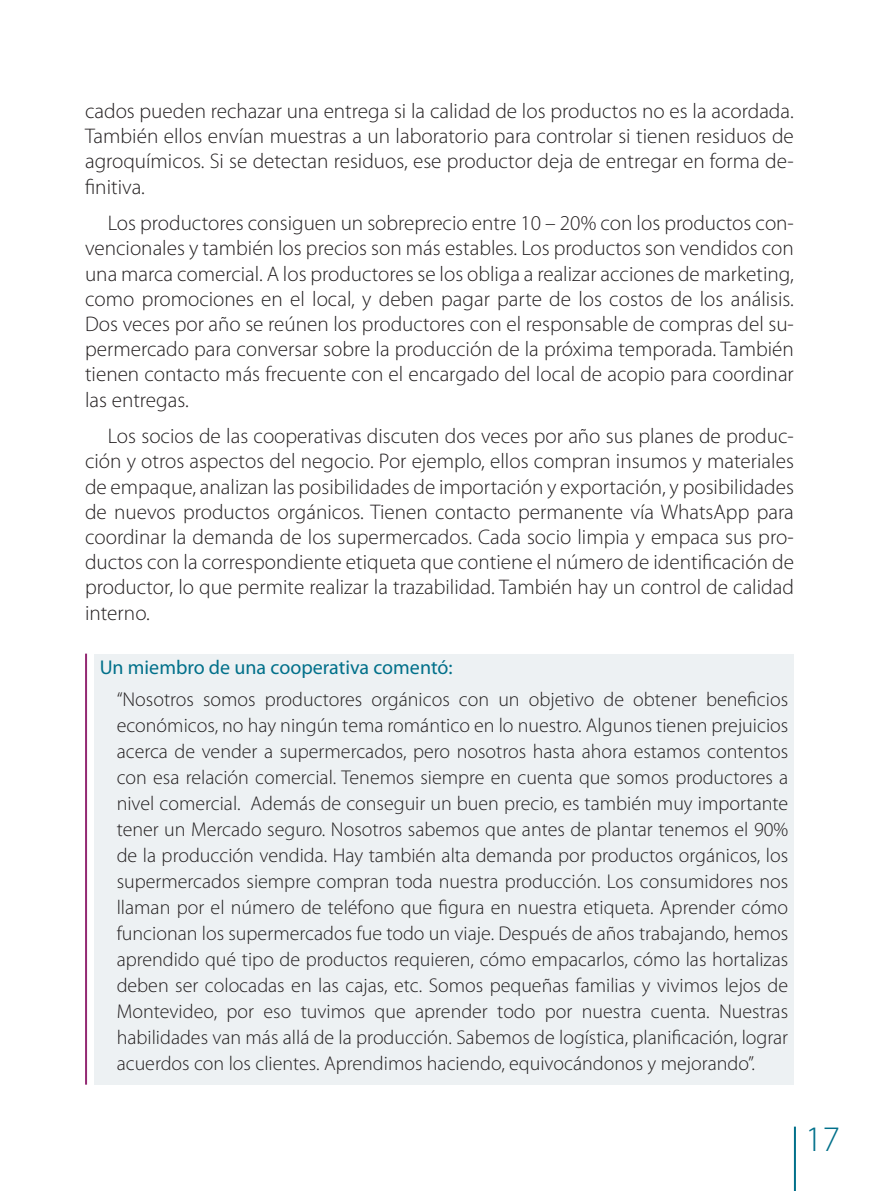
<style>
.page{position:relative;width:879px;height:1191px;background:#fff}
.page>*{position:absolute;margin:0;border:0;box-sizing:border-box;transform-origin:0 0}
.t1{font:300 36px "Myriad Pro";color:#01708a}
.t2{font:300 21.2px/25.2px "Myriad Pro";color:#231f20;text-align:justify}
.t3{font:300 20px/26px "Myriad Pro";color:#231f20;text-align:justify}
.t4{font:20px "Myriad Pro";color:#01708a}
</style>
<div class="page">
<hr style="left:794px;top:1126px;width:2px;height:65px;background:#01708a">
<div style="left:94px;top:653px;width:700px;height:431px;background:#edf1f3"></div>
<hr style="left:85px;top:653px;width:2px;height:431px;background:#932972">
<p class="t2" style="left:85px;top:99px;width:710px">cados pueden rechazar una entrega si la calidad de los productos no es la acordada.<br>También ellos envían muestras a un laboratorio para controlar si tienen residuos de agroquímicos. Si se detectan residuos, ese productor deja de entregar en forma de&shy;finitiva.</p>
<p class="t2" style="left:85px;top:211px;width:710px;text-indent:23px">Los productores consiguen un sobreprecio entre 10 – 20% con los productos con&shy;vencionales y también los precios son más estables. Los productos son vendidos con una marca comercial. A los productores se los obliga a realizar acciones de marketing, como promociones en el local, y deben pagar parte de los costos de los análisis.<br>Dos veces por año se reúnen los productores con el responsable de compras del su&shy;permercado para conversar sobre la producción de la próxima temporada. También tienen contacto más frecuente con el encargado del local de acopio para coordinar las entregas.</p>
<p class="t2" style="left:85px;top:424px;width:710px;text-indent:23px">Los socios de las cooperativas discuten dos veces por año sus planes de produc&shy;ción y otros aspectos del negocio. Por ejemplo, ellos compran insumos y materiales de empaque, analizan las posibilidades de importación y exportación, y posibilidades de nuevos productos orgánicos. Tienen contacto permanente vía WhatsApp para coordinar la demanda de los supermercados. Cada socio limpia y empaca sus pro&shy;ductos con la correspondiente etiqueta que contiene el número de identificación de productor, lo que permite realizar la trazabilidad. También hay un control de calidad interno.</p>
<p class="t4" style="left:100px;top:656px;width:354px">Un miembro de una cooperativa comentó:</p>
<p class="t3" style="left:117px;top:686px;width:673px">“Nosotros somos productores orgánicos con un objetivo de obtener beneficios económicos, no hay ningún tema romántico en lo nuestro. Algunos tienen prejuicios acerca de vender a supermercados, pero nosotros hasta ahora estamos contentos con esa relación comercial. Tenemos siempre en cuenta que somos productores a nivel comercial. Además de conseguir un buen precio, es también muy importante tener un Mercado seguro. Nosotros sabemos que antes de plantar tenemos el 90% de la producción vendida. Hay también alta demanda por productos orgánicos, los supermercados siempre compran toda nuestra producción. Los consumidores nos llaman por el número de teléfono que figura en nuestra etiqueta. Aprender cómo funcionan los supermercados fue todo un viaje. Después de años trabajando, hemos aprendido qué tipo de productos requieren, cómo empacarlos, cómo las hortalizas deben ser colocadas en las cajas, etc. Somos pequeñas familias y vivimos lejos de Montevideo, por eso tuvimos que aprender todo por nuestra cuenta. Nuestras habilidades van más allá de la producción. Sabemos de logística, planificación, lograr acuerdos con los clientes. Aprendimos haciendo, equivocándonos y mejorando”.</p>
<h1 class="t1" style="left:805px;top:1119px;width:37px">17</h1>
</div>
